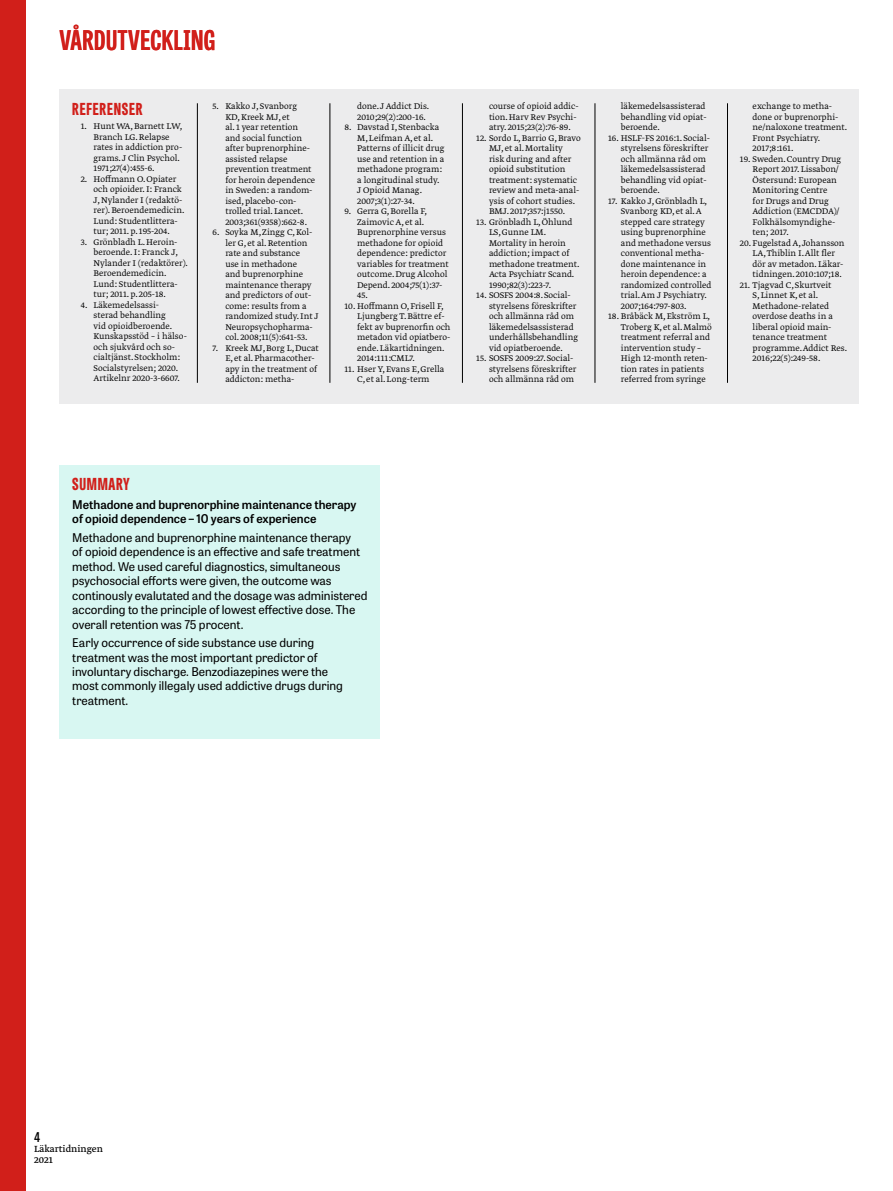
<style>
.page{position:relative;width:893px;height:1191px;background:#fff}
.page>*{position:absolute;margin:0;border:0;box-sizing:border-box;transform-origin:0 0}
.t1{font:700 27px "Tablet Gothic Compressed";letter-spacing:.02em;color:#d11f1a}
.t2{font:800 16.5px "Tablet Gothic Compressed";letter-spacing:.045em;color:#d11f1a}
.t3{font:600 13.5px "Tablet Gothic Condensed";color:#000}
.t4{font:12px/14.4px "Tablet Gothic";color:#000}
.t5{font:600 12px/14.4px "Tablet Gothic";color:#000}
.t6{font:10.5px/10.5px "Greta Text Pro";color:#000}
.t7{font:9.75px/10.5px "Greta Text Pro Light Min";color:#000}
</style>
<div class="page">
<div style="left:0;top:0;width:26px;height:1191px;background:#d11f1a"></div>
<div style="left:60px;top:465px;width:320px;height:273px;background:#d8f7f2"></div>
<div style="left:60px;top:89px;width:799px;height:315px;background:#ececed"></div>
<hr style="left:197px;top:103px;width:1px;height:280px;background:#000">
<hr style="left:462px;top:103px;width:1px;height:280px;background:#000">
<hr style="left:330px;top:103px;width:1px;height:280px;background:#000">
<hr style="left:595px;top:103px;width:1px;height:280px;background:#000">
<hr style="left:727px;top:103px;width:1px;height:280px;background:#000">
<h1 class="t1" style="left:60px;top:22px;width:157px">VÅRDUTVECKLING</h1>
<h2 class="t2" style="left:72px;top:97px;width:72px">REFERENSER</h2>
<p class="t7" style="left:94px;top:122px;width:90px;text-indent:-13px">1. Hunt WA, Barnett LW,<br>Branch LG. Relapse rates in addiction pro&shy;grams. J Clin Psychol.<br>1971;27(4):455-6.</p>
<p class="t7" style="left:94px;top:174px;width:92px;text-indent:-13px">2. Hoffmann O. Opiater och opioider. I: Franck<br>J, Nylander I (redaktö&shy;rer). Beroendemedicin.<br>Lund: Studentlittera&shy;tur; 2011. p. 195-204.</p>
<p class="t7" style="left:94px;top:237px;width:96px;text-indent:-13px">3. Grönbladh L. Heroin&shy;beroende. I: Franck J,<br>Nylander I (redaktörer).<br>Beroendemedicin.<br>Lund: Studentlittera&shy;tur; 2011. p. 205-18.</p>
<p class="t7" style="left:94px;top:300px;width:95px;text-indent:-13px">4. Läkemedelsassi-<br>sterad behandling<br>vid opioidberoende.<br>Kunskapsstöd – i hälso&shy;och sjukvård och so&shy;cialtjänst. Stockholm:<br>Socialstyrelsen; 2020.<br>Artikelnr 2020-3-6607.</p>
<p class="t7" style="left:225px;top:101px;width:91px;text-indent:-13px">5. Kakko J, Svanborg<br>KD, Kreek MJ, et<br>al. 1 year retention and social function after buprenorphine&shy;assisted relapse prevention treatment for heroin dependence in Sweden: a random&shy;ised, placebo-con&shy;trolled trial. Lancet.<br>2003;361(9358):662-8.</p>
<p class="t7" style="left:225px;top:227px;width:95px;text-indent:-13px">6. Soyka M, Zingg C, Kol&shy;ler G, et al. Retention rate and substance<br>use in methadone<br>and buprenorphine maintenance therapy and predictors of out&shy;come: results from a randomized study. Int J<br>Neuropsychopharma&shy;col. 2008;11(5):641-53.</p>
<p class="t7" style="left:225px;top:343px;width:95px;text-indent:-13px">7. Kreek MJ, Borg L, Ducat<br>E, et al. Pharmacother&shy;apy in the treatment of addicton: metha-</p>
<p class="t7" style="left:357px;top:101px;width:74px">done. J Addict Dis.<br>2010;29(2):200-16.</p>
<p class="t7" style="left:357px;top:122px;width:89px;text-indent:-13px">8. Davstad I, Stenbacka<br>M, Leifman A, et al.<br>Patterns of illicit drug use and retention in a methadone program: a longitudinal study.<br>J Opioid Manag.<br>2007;3(1):27-34.</p>
<p class="t7" style="left:357px;top:206px;width:93px;text-indent:-13px">9. Gerra G, Borella F,<br>Zaimovic A, et al.<br>Buprenorphine versus methadone for opioid dependence: predictor variables for treatment outcome. Drug Alcohol<br>Depend. 2004;75(1):37-<br>45.</p>
<p class="t7" style="left:357px;top:301px;width:95px;text-indent:-13px">10. Hoffmann O, Frisell F,<br>Ljungberg T. Bättre ef&shy;fekt av buprenorfin och metadon vid opiatbero&shy;ende. Läkartidningen.<br>2014:111:CML7.</p>
<p class="t7" style="left:344px;top:364px;width:101px;text-align:center">11. Hser Y, Evans E, Grella<br>C, et al. Long-term</p>
<p class="t7" style="left:489px;top:101px;width:91px">course of opioid addic&shy;tion. Harv Rev Psychi&shy;atry. 2015;23(2):76-89.</p>
<p class="t7" style="left:489px;top:133px;width:93px;text-indent:-13px">12. Sordo L, Barrio G, Bravo<br>MJ, et al. Mortality risk during and after opioid substitution treatment: systematic review and meta-anal&shy;ysis of cohort studies.<br>BMJ. 2017;357:j1550.</p>
<p class="t7" style="left:489px;top:217px;width:92px;text-indent:-13px">13. Grönbladh L, Öhlund<br>LS, Gunne LM.<br>Mortality in heroin addiction; impact of methadone treatment.<br>Acta Psychiatr Scand.<br>1990;82(3):223-7.</p>
<p class="t7" style="left:489px;top:290px;width:91px;text-indent:-13px">14. SOSFS 2004:8. Social&shy;styrelsens föreskrifter och allmänna råd om läkemedelsassisterad underhållsbehandling vid opiatberoende.</p>
<p class="t7" style="left:489px;top:353px;width:89px;text-indent:-13px">15. SOSFS 2009:27. Social&shy;styrelsens föreskrifter och allmänna råd om</p>
<p class="t7" style="left:621px;top:101px;width:87px;text-align:justify">läkemedelsassisterad behandling vid opiat&shy;beroende.</p>
<p class="t7" style="left:621px;top:133px;width:91px;text-indent:-13px">16. HSLF-FS 2016:1. Social&shy;styrelsens föreskrifter och allmänna råd om läkemedelsassisterad behandling vid opiat&shy;beroende.</p>
<p class="t7" style="left:621px;top:196px;width:92px;text-indent:-13px">17. Kakko J, Grönbladh L,<br>Svanborg KD, et al. A stepped care strategy using buprenorphine and methadone versus conventional metha&shy;done maintenance in heroin dependence: a randomized controlled trial. Am J Psychiatry.<br>2007;164:797-803.</p>
<p class="t7" style="left:621px;top:311px;width:93px;text-indent:-13px">18. Bråbäck M, Ekström L,<br>Troberg K, et al. Malmö treatment referral and intervention study –<br>High 12-month reten&shy;tion rates in patients referred from syringe</p>
<p class="t7" style="left:753px;top:101px;width:96px">exchange to metha&shy;done or buprenorphi&shy;ne/naloxone treatment.<br>Front Psychiatry.<br>2017;8:161.</p>
<p class="t7" style="left:753px;top:154px;width:90px;text-indent:-13px">19. Sweden. Country Drug<br>Report 2017. Lissabon/<br>Östersund: European<br>Monitoring Centre<br>for Drugs and Drug<br>Addiction (EMCDDA)/<br>Folkhälsomyndighe&shy;ten; 2017.</p>
<p class="t7" style="left:753px;top:238px;width:93px;text-indent:-13px">20. Fugelstad A, Johansson<br>LA, Thiblin I. Allt fler dör av metadon. Läkar&shy;tidningen. 2010:107;18.</p>
<p class="t7" style="left:753px;top:280px;width:96px;text-indent:-13px">21. Tjagvad C, Skurtveit<br>S, Linnet K, et al.<br>Methadone-related overdose deaths in a liberal opioid main&shy;tenance treatment programme. Addict Res.<br>2016;22(5):249-58.</p>
<h2 class="t2" style="left:72px;top:473px;width:59px">SUMMARY</h2>
<p class="t5" style="left:72px;top:497px;width:286px">Methadone and buprenorphine maintenance therapy of opioid dependence – 10 years of experience</p>
<p class="t4" style="left:72px;top:530px;width:297px">Methadone and buprenorphine maintenance therapy<br>of opioid dependence is an effective and safe treatment method. We used careful diagnostics, simultaneous psychosocial efforts were given, the outcome was continously evalutated and the dosage was administered according to the principle of lowest effective dose. The overall retention was 75 procent.</p>
<p class="t4" style="left:72px;top:635px;width:272px">Early occurrence of side substance use during treatment was the most important predictor of involuntary discharge. Benzodiazepines were the most commonly illegaly used addictive drugs during treatment.</p>
<h3 class="t3" style="left:34px;top:1127px;width:8px">4</h3>
<p class="t6" style="left:34px;top:1144px;width:70px">Läkartidningen<br>2021</p>
</div>
